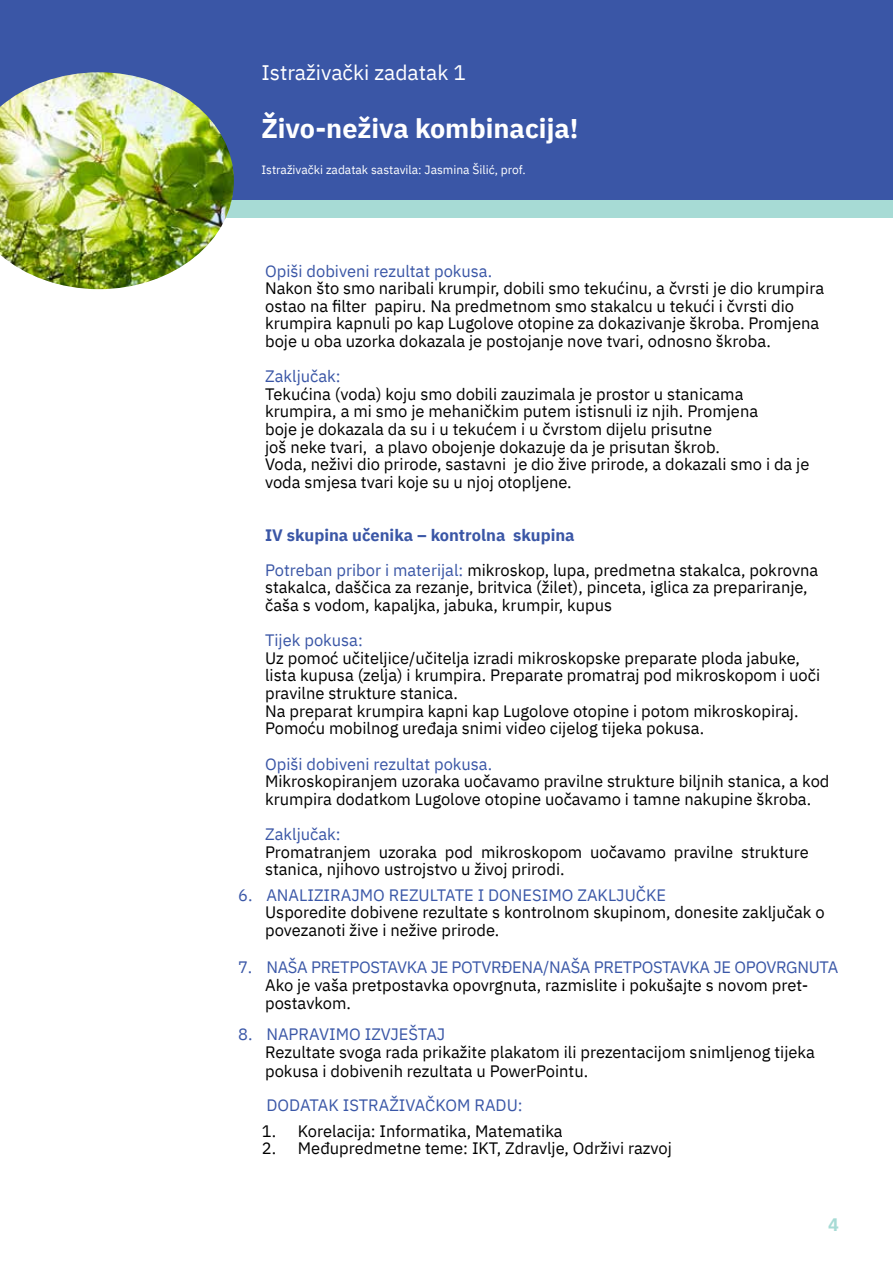
<style>
.page{position:relative;width:893px;height:1263px;background:#fff}
.page>*{position:absolute;margin:0;border:0;box-sizing:border-box;transform-origin:0 0}
.t1{font:700 27px "IBM Plex Sans";color:#fff}
.t2{font:21px "IBM Plex Sans";color:#fff}
.t3{font:700 18px "IBM Plex Sans";color:#a7dbd5}
.t4{font:16.5px/17.5px "IBM Plex Sans";color:#000}
.t5{font:16.5px "IBM Plex Sans";letter-spacing:-.015em;color:#3a57a7}
.t6{font:16.5px "IBM Plex Sans";color:#3a56a6}
.t7{font:12px "IBM Plex Sans";color:#fff}
.s1{font-weight:700;color:#3a56a6}
.s2{color:#3a56a6}
</style>
<div class="page">
<div style="left:0;top:0;width:893px;height:208px;background:#3a56a6"></div>
<div style="left:0;top:200px;width:893px;height:18px;background:#a7dbd5"></div>
<img style="left:0;top:72px;width:234px;height:217px">
<p class="t2" style="left:261px;top:57px;width:206px">Istraživački zadatak 1</p>
<h1 class="t1" style="left:261px;top:107px;width:318px">Živo-neživa kombinacija!</h1>
<p class="t7" style="left:261px;top:160px;width:266px">Istraživački zadatak sastavila: Jasmina Šilić, prof.</p>
<p class="t6" style="left:265px;top:258px;width:229px">Opiši dobiveni rezultat pokusa.</p>
<p class="t4" style="left:265px;top:278px;width:561px">Nakon što smo naribali krumpir, dobili smo tekućinu, a čvrsti je dio krumpira ostao na filter papiru. Na predmetnom smo stakalcu u tekući i čvrsti dio krumpira kapnuli po kap Lugolove otopine za dokazivanje škroba. Promjena boje u oba uzorka dokazala je postojanje nove tvari, odnosno škroba.</p>
<p class="t6" style="left:265px;top:364px;width:77px">Zaključak:</p>
<p class="t4" style="left:265px;top:384px;width:546px">Tekućina (voda) koju smo dobili zauzimala je prostor u stanicama krumpira, a mi smo je mehaničkim putem istisnuli iz njih. Promjena<br>boje je dokazala da su i u tekućem i u čvrstom dijelu prisutne<br>još neke tvari, a plavo obojenje dokazuje da je prisutan škrob.<br>Voda, neživi dio prirode, sastavni je dio žive prirode, a dokazali smo i da je voda smjesa tvari koje su u njoj otopljene.</p>
<p class="t4" style="left:265px;top:516px;width:555px;line-height:35.2px"><span class="s1">IV skupina učenika – kontrolna skupina<br></span><span class="s2">Potreban pribor i materijal:</span> mikroskop, lupa, predmetna stakalca, pokrovna</p>
<p class="t4" style="left:265px;top:577px;width:544px">stakalca, daščica za rezanje, britvica (žilet), pinceta, iglica za prepariranje, čaša s vodom, kapaljka, jabuka, krumpir, kupus</p>
<p class="t6" style="left:265px;top:628px;width:99px">Tijek pokusa:</p>
<p class="t4" style="left:265px;top:648px;width:557px">Uz pomoć učiteljice/učitelja izradi mikroskopske preparate ploda jabuke, lista kupusa (zelja) i krumpira. Preparate promatraj pod mikroskopom i uoči pravilne strukture stanica.<br>Na preparat krumpira kapni kap Lugolove otopine i potom mikroskopiraj.<br>Pomoću mobilnog uređaja snimi video cijelog tijeka pokusa.</p>
<p class="t6" style="left:265px;top:751px;width:229px">Opiši dobiveni rezultat pokusa.</p>
<p class="t4" style="left:265px;top:771px;width:566px">Mikroskopiranjem uzoraka uočavamo pravilne strukture biljnih stanica, a kod krumpira dodatkom Lugolove otopine uočavamo i tamne nakupine škroba.</p>
<p class="t6" style="left:265px;top:821px;width:77px">Zaključak:</p>
<p class="t4" style="left:265px;top:841px;width:545px">Promatranjem uzoraka pod mikroskopom uočavamo pravilne strukture stanica, njihovo ustrojstvo u živoj prirodi.</p>
<p class="t5" style="left:238px;top:882px;width:430px">6. ANALIZIRAJMO REZULTATE I DONESIMO ZAKLJUČKE</p>
<p class="t4" style="left:265px;top:902px;width:561px">Usporedite dobivene rezultate s kontrolnom skupinom, donesite zaključak o povezanoti žive i nežive prirode.</p>
<p class="t5" style="left:238px;top:955px;width:602px">7. NAŠA PRETPOSTAVKA JE POTVRĐENA/NAŠA PRETPOSTAVKA JE OPOVRGNUTA</p>
<p class="t4" style="left:265px;top:975px;width:545px">Ako je vaša pretpostavka opovrgnuta, razmislite i pokušajte s novom pret&shy;postavkom.</p>
<p class="t5" style="left:238px;top:1022px;width:209px">8. NAPRAVIMO IZVJEŠTAJ</p>
<p class="t4" style="left:265px;top:1041px;width:551px;line-height:19.2px">Rezultate svoga rada prikažite plakatom ili prezentacijom snimljenog tijeka pokusa i dobivenih rezultata u PowerPointu.</p>
<p class="t5" style="left:266px;top:1092px;width:258px">DODATAK ISTRAŽIVAČKOM RADU:</p>
<p class="t4" style="left:262px;top:1121px;width:302px">1. Korelacija: Informatika, Matematika</p>
<p class="t4" style="left:262px;top:1138px;width:412px">2. Međupredmetne teme: IKT, Zdravlje, Održivi razvoj</p>
<p class="t3" style="left:828px;top:1210px;width:12px">4</p>
</div>
